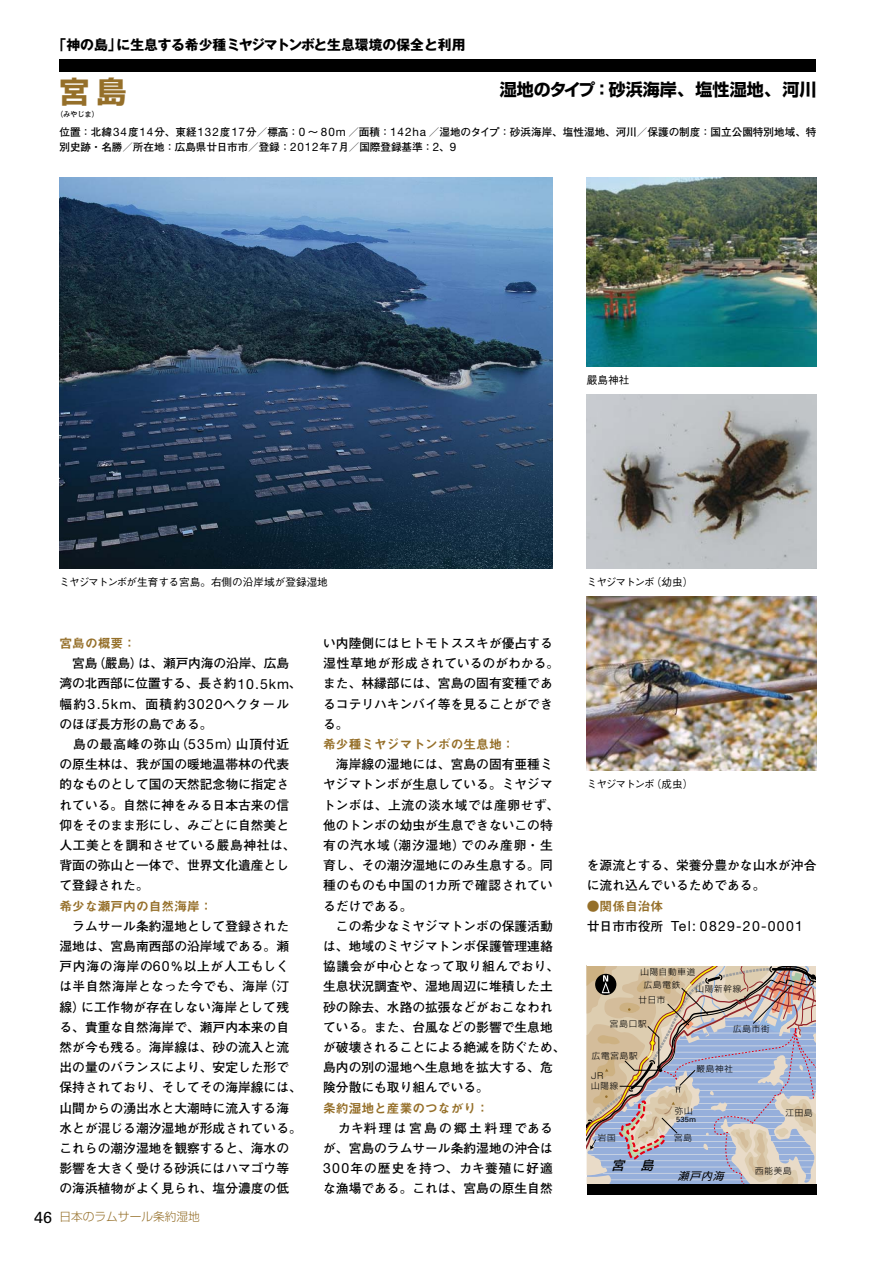
<style>
.page{position:relative;width:893px;height:1263px;background:#fff}
.page>*{position:absolute;margin:0;border:0;box-sizing:border-box;transform-origin:0 0}
.t1{font:29.7px "Shin Go Pro Bold 90 pv RKSJ H";color:#956f29}
.t2{font:16.95px "Shin Go Pro Bold 90 pv RKSJ H";color:#000}
.t3{font:14.1px "Helvetica Neue LT Std";letter-spacing:.09em;color:#000}
.t4{font:13.8px "Gothic MB101 Pro Bold 90 pv RKSJ H";color:#000}
.t5{font:12.75px/20.2px "Futo Go B101 Pro Bold 90 pv RKSJ H";color:#000}
.t6{font:12.75px "Midashi Go Pro MB31 90 pv RKSJ H";color:#956f29}
.t7{font:italic 12.3px "Shin Go Pr 5 Medium 90 pv RKSJ H";color:#000}
.t8{font:11.7px "Shin Go Pro Light 90 pv RKSJ H";color:#956f29}
.t9{font:10.65px/14.9px "Futo Go B101 Pro Bold 90 pv RKSJ H";letter-spacing:-.005em;color:#000}
.t10{font:10.65px "Gothic BBB Pro Medium 90 pv RKSJ H";color:#000}
.t11{font:10.65px "Gothic BBB Pro Medium 90 pv RKSJ H";letter-spacing:-.1em;color:#000}
.t12{font:10.65px "Gothic BBB Pro Medium 90 pv RKSJ H";letter-spacing:-.025em;color:#000}
.t13{font:italic 10.65px "Shin Go Pr 5 Regular 90 pv RKSJ H";color:#000}
.t14{font:8.55px/9.6px "Shin Go Pr 5 Light 90 pv RKSJ H";letter-spacing:.1em;color:#000}
.t15{font:7.5px "Futo Go B101 Pro Bold 90 pv RKSJ H";color:#000}
.t16{font:7.5px "Univers LT Std";color:#000}
.s1{font-family:"Helvetica Neue LT Std";font-size:11.7px}
.s2{font-family:"Helvetica Neue LT Std";font-size:14.1px}
.s3{font-family:"Univers LT Std";font-size:15.9px;color:#000}
.s4{font-family:"Futo Go B101 Pro Bold 90 pv RKSJ H";font-size:12.75px}
</style>
<div class="page">
<div style="left:60px;top:60px;width:756px;height:12px;background:#000"></div>
<img style="left:60px;top:178px;width:493px;height:391px">
<img style="left:587px;top:394px;width:229px;height:175px">
<svg style="left:587px;top:966px;width:229px;height:218px;background:#bab4b5"></svg>
<div style="left:587px;top:1184px;width:229px;height:11px;background:#000"></div>
<img style="left:587px;top:596px;width:229px;height:175px">
<img style="left:587px;top:178px;width:229px;height:189px">
<p class="t4" style="left:53px;top:40px;width:414px">「神の島」に生息する希少種ミヤジマトンボと生息環境の保全と利用</p>
<h1 class="t1" style="left:60px;top:80px;width:68px">宮島</h1>
<p class="t9" style="left:60px;top:126px;width:758px">位置：北緯<span class="s1">34</span>度<span class="s1">14</span>分、東経<span class="s1">132</span>度<span class="s1">17</span>分／標高：<span class="s1">0</span> ～ <span class="s1">80m</span> ／面積：<span class="s1">142ha</span> ／湿地のタイプ：砂浜海岸、塩性湿地、河川／保護の制度：国立公園特別地域、特別史跡・名勝／所在地：広島県廿日市市／登録：<span class="s1">2012</span>年<span class="s1">7</span>月／国際登録基準：<span class="s1">2</span>、<span class="s1">9</span></p>
<h2 class="t2" style="left:500px;top:83px;width:318px">湿地のタイプ：砂浜海岸、塩性湿地、河川</h2>
<p class="t15" style="left:56px;top:111px;width:45px">（みやじま）</p>
<p class="t12" style="left:587px;top:376px;width:44px">嚴島神社</p>
<p class="t10" style="left:60px;top:577px;width:270px">ミヤジマトンボが生育する宮島。右側の沿岸域が登録湿地</p>
<p class="t6" style="left:60px;top:638px;width:78px">宮島の概要：</p>
<p class="t5" style="left:60px;top:655px;width:244px">　宮島（嚴島）は、瀬戸内海の沿岸、広島湾の北西部に位置する、長さ約<span class="s2">10.5km</span>、幅約<span class="s2">3.5km</span>、面積約<span class="s2">3020</span>ヘクタールのほぼ長方形の島である。<br>　島の最高峰の弥山（<span class="s2">535m</span>）山頂付近の原生林は、我が国の暖地温帯林の代表的なものとして国の天然記念物に指定されている。自然に神をみる日本古来の信仰をそのまま形にし、みごとに自然美と人工美とを調和させている嚴島神社は、背面の弥山と一体で、世界文化遺産として登録された。</p>
<p class="t6" style="left:60px;top:901px;width:155px">希少な瀬戸内の自然海岸：</p>
<p class="t5" style="left:60px;top:918px;width:244px">　ラムサール条約湿地として登録された湿地は、宮島南西部の沿岸域である。瀬戸内海の海岸の<span class="s2">60</span>％以上が人工もしくは半自然海岸となった今でも、海岸（汀線）に工作物が存在しない海岸として残る、貴重な自然海岸で、瀬戸内本来の自然が今も残る。海岸線は、砂の流入と流出の量のバランスにより、安定した形で保持されており、そしてその海岸線には、山間からの湧出水と大潮時に流入する海水とが混じる潮汐湿地が形成されている。これらの潮汐湿地を観察すると、海水の影響を大きく受ける砂浜にはハマゴウ等の海浜植物がよく見られ、塩分濃度の低</p>
<p class="t8" style="left:34px;top:1212px;width:167px"><span class="s3">46</span> 日本のラムサール条約湿地</p>
<p class="t5" style="left:323px;top:635px;width:237px">い内陸側にはヒトモトススキが優占する湿性草地が形成されているのがわかる。また、林縁部には、宮島の固有変種であるコテリハキンバイ等を見ることができる。</p>
<p class="t6" style="left:323px;top:739px;width:193px">希少種ミヤジマトンボの生息地：</p>
<p class="t5" style="left:323px;top:756px;width:244px">　海岸線の湿地には、宮島の固有亜種ミヤジマトンボが生息している。ミヤジマトンボは、上流の淡水域では産卵せず、他のトンボの幼虫が生息できないこの特有の汽水域（潮汐湿地）でのみ産卵・生育し、その潮汐湿地にのみ生息する。同種のものも中国の<span class="s2">1</span>カ所で確認されているだけである。<br>　この希少なミヤジマトンボの保護活動は、地域のミヤジマトンボ保護管理連絡協議会が中心となって取り組んでおり、生息状況調査や、湿地周辺に堆積した土砂の除去、水路の拡張などがおこなわれている。また、台風などの影響で生息地が破壊されることによる絶滅を防ぐため、島内の別の湿地へ生息地を拡大する、危険分散にも取り組んでいる。</p>
<p class="t6" style="left:323px;top:1103px;width:167px">条約湿地と産業のつながり：</p>
<p class="t5" style="left:323px;top:1119px;width:231px;text-align:justify">　カキ料理は宮島の郷土料理であるが、宮島のラムサール条約湿地の沖合は<span class="s2">300</span>年の歴史を持つ、カキ養殖に好適な漁場である。これは、宮島の原生自然</p>
<p class="t11" style="left:587px;top:577px;width:108px">ミヤジマトンボ（幼虫）</p>
<p class="t11" style="left:587px;top:779px;width:108px">ミヤジマトンボ（成虫）</p>
<p class="t5" style="left:587px;top:857px;width:231px">を源流とする、栄養分豊かな山水が沖合に流れ込んでいるためである。</p>
<p class="t6" style="left:587px;top:901px;width:78px">●関係自治体</p>
<p class="t3" style="left:587px;top:921px;width:218px"><span class="s4">廿日市市役所</span> Tel: 0829-20-0001</p>
<p class="t14" style="left:640px;top:968px;width:56px">山陽自動車道</p>
<p class="t14" style="left:644px;top:981px;width:38px">広島電鉄</p>
<p class="t14" style="left:638px;top:996px;width:28px">廿日市</p>
<p class="t14" style="left:610px;top:1020px;width:38px">宮島口駅</p>
<p class="t14" style="left:592px;top:1052px;width:47px">広電宮島駅</p>
<p class="t14" style="left:591px;top:1072px;width:29px">JR<br>山陽線</p>
<p class="t14" style="left:695px;top:985px;width:47px">山陽新幹線</p>
<p class="t14" style="left:733px;top:1025px;width:38px">広島市街</p>
<p class="t14" style="left:696px;top:1065px;width:38px">嚴島神社</p>
<p class="t14" style="left:675px;top:1107px;width:19px">弥山</p>
<p class="t16" style="left:676px;top:1116px;width:21px">535m</p>
<p class="t14" style="left:598px;top:1134px;width:19px">岩国</p>
<p class="t14" style="left:674px;top:1134px;width:19px">宮島</p>
<p class="t14" style="left:785px;top:1109px;width:29px">江田島</p>
<p class="t7" style="left:611px;top:1161px;width:43px">宮　島</p>
<p class="t13" style="left:678px;top:1172px;width:47px">瀬戸内海</p>
<p class="t14" style="left:755px;top:1167px;width:38px">西能美島</p>
</div>
